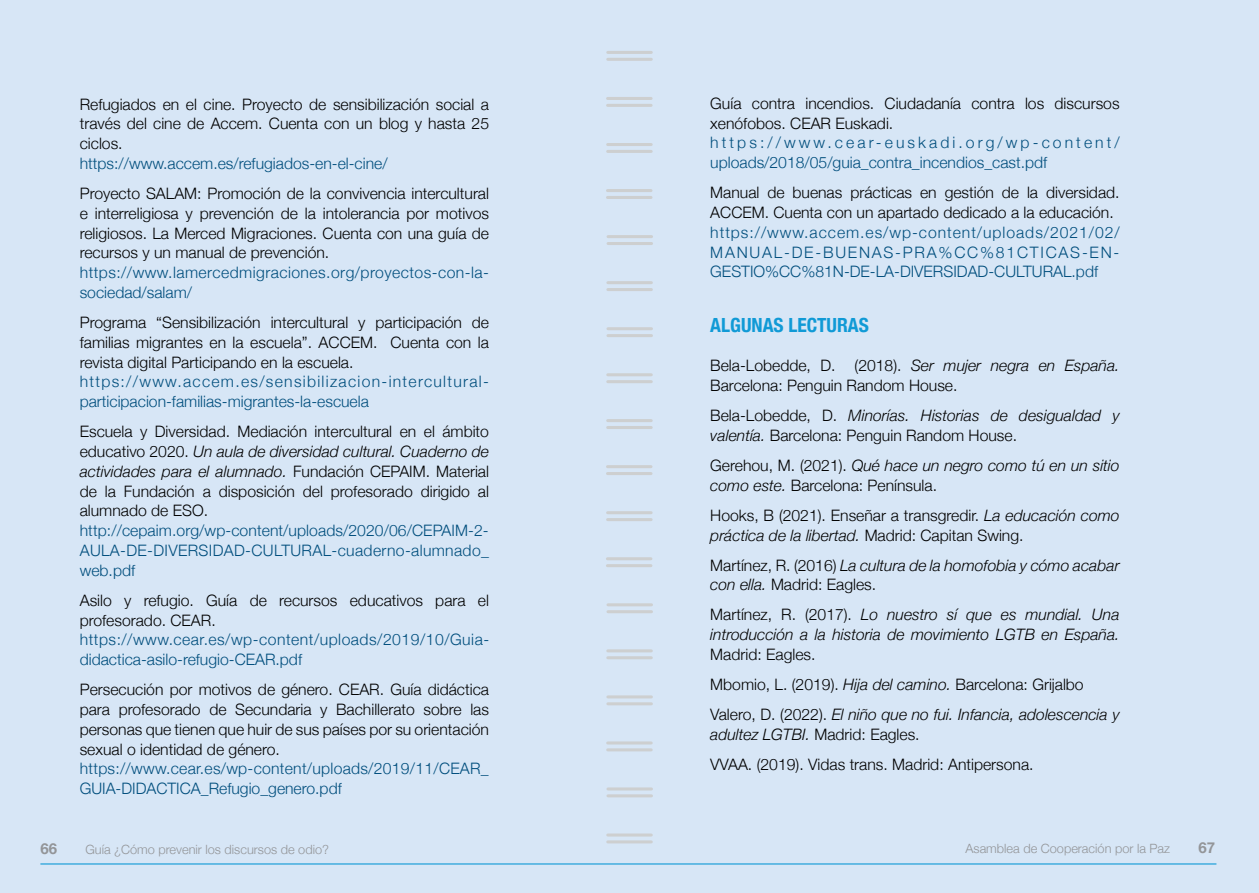
<style>
.page{position:relative;width:1259px;height:893px;background:#d7e6f6}
.page>*{position:absolute;margin:0;border:0;box-sizing:border-box;transform-origin:0 0}
.t1{font:700 condensed 19.5px "Helvetica Neue";color:#109ad6}
.t2{font:300 15.75px/19.8px "Helvetica Neue";color:#000}
.t3{font:300 15.75px/19.8px "Helvetica Neue";letter-spacing:.015em;color:#004e7d}
.t4{font:italic 300 15.75px/19.8px "Helvetica Neue";color:#000}
.t5{font:300 15.75px/19.8px "Helvetica Neue";letter-spacing:.08em;color:#004e7d}
.t6{font:700 15px "Helvetica Neue";color:#939598}
.t7{font:300 12.75px "Helvetica Neue";color:#939598}
.s1{font-style:italic}
.s2{font-style:normal}
.s3{font-weight:700;font-size:15px}
</style>
<div class="page">
<hr style="left:608px;top:51px;width:43px;height:3px;background:#cdcfd0">
<hr style="left:608px;top:58px;width:43px;height:3px;background:#cdcfd0">
<hr style="left:608px;top:235px;width:43px;height:3px;background:#cdcfd0">
<hr style="left:608px;top:242px;width:43px;height:3px;background:#cdcfd0">
<hr style="left:607px;top:143px;width:44px;height:3px;background:#cdcfd0">
<hr style="left:607px;top:150px;width:44px;height:3px;background:#cdcfd0">
<hr style="left:608px;top:787px;width:43px;height:3px;background:#cdcfd0">
<hr style="left:608px;top:794px;width:43px;height:3px;background:#cdcfd0">
<hr style="left:608px;top:327px;width:43px;height:3px;background:#cdcfd0">
<hr style="left:608px;top:334px;width:43px;height:3px;background:#cdcfd0">
<hr style="left:607px;top:97px;width:44px;height:3px;background:#cdcfd0">
<hr style="left:607px;top:104px;width:44px;height:3px;background:#cdcfd0">
<hr style="left:608px;top:281px;width:43px;height:3px;background:#cdcfd0">
<hr style="left:608px;top:288px;width:43px;height:3px;background:#cdcfd0">
<hr style="left:607px;top:189px;width:44px;height:3px;background:#cdcfd0">
<hr style="left:607px;top:196px;width:44px;height:3px;background:#cdcfd0">
<hr style="left:608px;top:833px;width:43px;height:3px;background:#cdcfd0">
<hr style="left:608px;top:840px;width:43px;height:3px;background:#cdcfd0">
<hr style="left:608px;top:373px;width:43px;height:3px;background:#cdcfd0">
<hr style="left:608px;top:380px;width:43px;height:3px;background:#cdcfd0">
<hr style="left:608px;top:419px;width:43px;height:3px;background:#cdcfd0">
<hr style="left:608px;top:426px;width:43px;height:3px;background:#cdcfd0">
<hr style="left:608px;top:603px;width:43px;height:3px;background:#cdcfd0">
<hr style="left:608px;top:610px;width:43px;height:3px;background:#cdcfd0">
<hr style="left:607px;top:511px;width:44px;height:3px;background:#cdcfd0">
<hr style="left:607px;top:518px;width:44px;height:3px;background:#cdcfd0">
<hr style="left:608px;top:695px;width:43px;height:3px;background:#cdcfd0">
<hr style="left:608px;top:702px;width:43px;height:3px;background:#cdcfd0">
<hr style="left:607px;top:465px;width:44px;height:3px;background:#cdcfd0">
<hr style="left:607px;top:472px;width:44px;height:3px;background:#cdcfd0">
<hr style="left:608px;top:649px;width:43px;height:3px;background:#cdcfd0">
<hr style="left:608px;top:656px;width:43px;height:3px;background:#cdcfd0">
<hr style="left:607px;top:557px;width:44px;height:3px;background:#cdcfd0">
<hr style="left:607px;top:564px;width:44px;height:3px;background:#cdcfd0">
<hr style="left:608px;top:741px;width:43px;height:3px;background:#cdcfd0">
<hr style="left:608px;top:748px;width:43px;height:3px;background:#cdcfd0">
<hr style="left:40px;top:863px;width:1176px;height:1px;background:#109ad6">
<p class="t2" style="left:80px;top:93px;width:411px;text-align:justify">Refugiados en el cine. Proyecto de sensibilización social a través del cine de Accem. Cuenta con un blog y hasta 25 ciclos.</p>
<p class="t3" style="left:80px;top:152px;width:309px">https://www.accem.es/refugiados-en-el-cine/</p>
<p class="t2" style="left:80px;top:182px;width:411px;text-align:justify">Proyecto SALAM: Promoción de la convivencia intercultural e interreligiosa y prevención de la intolerancia por motivos religiosos. La Merced Migraciones. Cuenta con una guía de recursos y un manual de prevención.</p>
<p class="t3" style="left:80px;top:262px;width:411px">https://www.lamercedmigraciones.org/proyectos-con-la&shy;sociedad/salam/</p>
<p class="t2" style="left:80px;top:311px;width:411px;text-align:justify">Programa “Sensibilización intercultural y participación de familias migrantes en la escuela”. ACCEM. Cuenta con la revista digital Participando en la escuela.</p>
<p class="t5" style="left:80px;top:371px;width:411px">https://www.accem.es/sensibilizacion-intercultural&shy;participacion-familias-migrantes-la-escuela</p>
<p class="t2" style="left:80px;top:421px;width:411px;text-align:justify">Escuela y Diversidad. Mediación intercultural en el ámbito educativo 2020. <span class="s1">Un aula de diversidad cultural. Cuaderno de actividades para el alumnado.</span> Fundación CEPAIM. Material de la Fundación a disposición del profesorado dirigido al alumnado de ESO.</p>
<p class="t3" style="left:80px;top:520px;width:411px;text-align:justify">http://cepaim.org/wp-content/uploads/2020/06/CEPAIM-2- AULA-DE-DIVERSIDAD-CULTURAL-cuaderno-alumnado_ web.pdf</p>
<p class="t2" style="left:80px;top:589px;width:411px">Asilo y refugio. Guía de recursos educativos para el profesorado. CEAR.</p>
<p class="t3" style="left:80px;top:629px;width:411px">https://www.cear.es/wp-content/uploads/2019/10/Guia&shy;didactica-asilo-refugio-CEAR.pdf</p>
<p class="t2" style="left:80px;top:679px;width:411px;text-align:justify">Persecución por motivos de género. CEAR. Guía didáctica para profesorado de Secundaria y Bachillerato sobre las personas que tienen que huir de sus países por su orientación sexual o identidad de género.</p>
<p class="t3" style="left:80px;top:758px;width:410px">https://www.cear.es/wp-content/uploads/2019/11/CEAR_<br>GUIA-DIDACTICA_Refugio_genero.pdf</p>
<p class="t2" style="left:710px;top:92px;width:411px">Guía contra incendios. Ciudadanía contra los discursos xenófobos. CEAR Euskadi.</p>
<p class="t3" style="left:710px;top:132px;width:411px">https://www.cear-euskadi.org/wp-content/ uploads/2018/05/guia_contra_incendios_cast.pdf</p>
<p class="t2" style="left:710px;top:181px;width:411px">Manual de buenas prácticas en gestión de la diversidad.<br>ACCEM. Cuenta con un apartado dedicado a la educación.</p>
<p class="t3" style="left:710px;top:221px;width:411px;text-align:justify">https://www.accem.es/wp-content/uploads/2021/02/ MANUAL-DE-BUENAS-PRA%CC%81CTICAS-EN-GESTIO%CC%81N-DE-LA-DIVERSIDAD-CULTURAL.pdf</p>
<p class="t1" style="left:710px;top:309px;width:160px">ALGUNAS LECTURAS</p>
<p class="t2" style="left:710px;top:355px;width:411px">Bela-Lobedde, D. (2018). <span class="s1">Ser mujer negra en España.<br></span>Barcelona: Penguin Random House.</p>
<p class="t2" style="left:710px;top:404px;width:411px">Bela-Lobedde, D. <span class="s1">Minorías. Historias de desigualdad y valentía.</span> Barcelona: Penguin Random House.</p>
<p class="t4" style="left:710px;top:454px;width:411px"><span class="s2">Gerehou, M. (2021).</span> Qué hace un negro como tú en un sitio como este. <span class="s2">Barcelona: Península.</span></p>
<p class="t2" style="left:710px;top:504px;width:411px">Hooks, B (2021). Enseñar a transgredir. <span class="s1">La educación como práctica de la libertad.</span> Madrid: Capitan Swing.</p>
<p class="t4" style="left:710px;top:554px;width:411px"><span class="s2">Martínez, R. (2016)</span> La cultura de la homofobia y cómo acabar con ella. <span class="s2">Madrid: Eagles.</span></p>
<p class="t4" style="left:710px;top:604px;width:411px"><span class="s2">Martínez, R. (2017).</span> Lo nuestro sí que es mundial. Una introducción a la historia de movimiento LGTB en España.</p>
<p class="t2" style="left:710px;top:638px;width:411px;line-height:30px">Madrid: Eagles.<br>Mbomio, L. (2019). <span class="s1">Hija del camino.</span> Barcelona: Grijalbo<br>Valero, D. (2022). <span class="s1">El niño que no fui. Infancia, adolescencia y</span></p>
<p class="t2" style="left:710px;top:718px;width:325px;line-height:30px"><span class="s1">adultez LGTBI.</span> Madrid: Eagles.<br>VVAA. (2019). Vidas trans. Madrid: Antipersona.</p>
<p class="t6" style="left:44px;top:835px;width:18px">66</p>
<p class="t7" style="left:81px;top:837px;width:245px">Guía ¿Cómo prevenir los discursos de odio?</p>
<p class="t7" style="left:968px;top:836px;width:241px">Asamblea de Cooperación por la Paz <span class="s3">67</span></p>
<p class="t6" style="left:40px;top:837px;width:18px">66</p>
<p class="t7" style="left:85px;top:840px;width:245px">Guía ¿Cómo prevenir los discursos de odio?</p>
<p class="t7" style="left:965px;top:838px;width:206px">Asamblea de Cooperación por la Paz</p>
<p class="t6" style="left:1198px;top:836px;width:18px">67</p>
</div>
